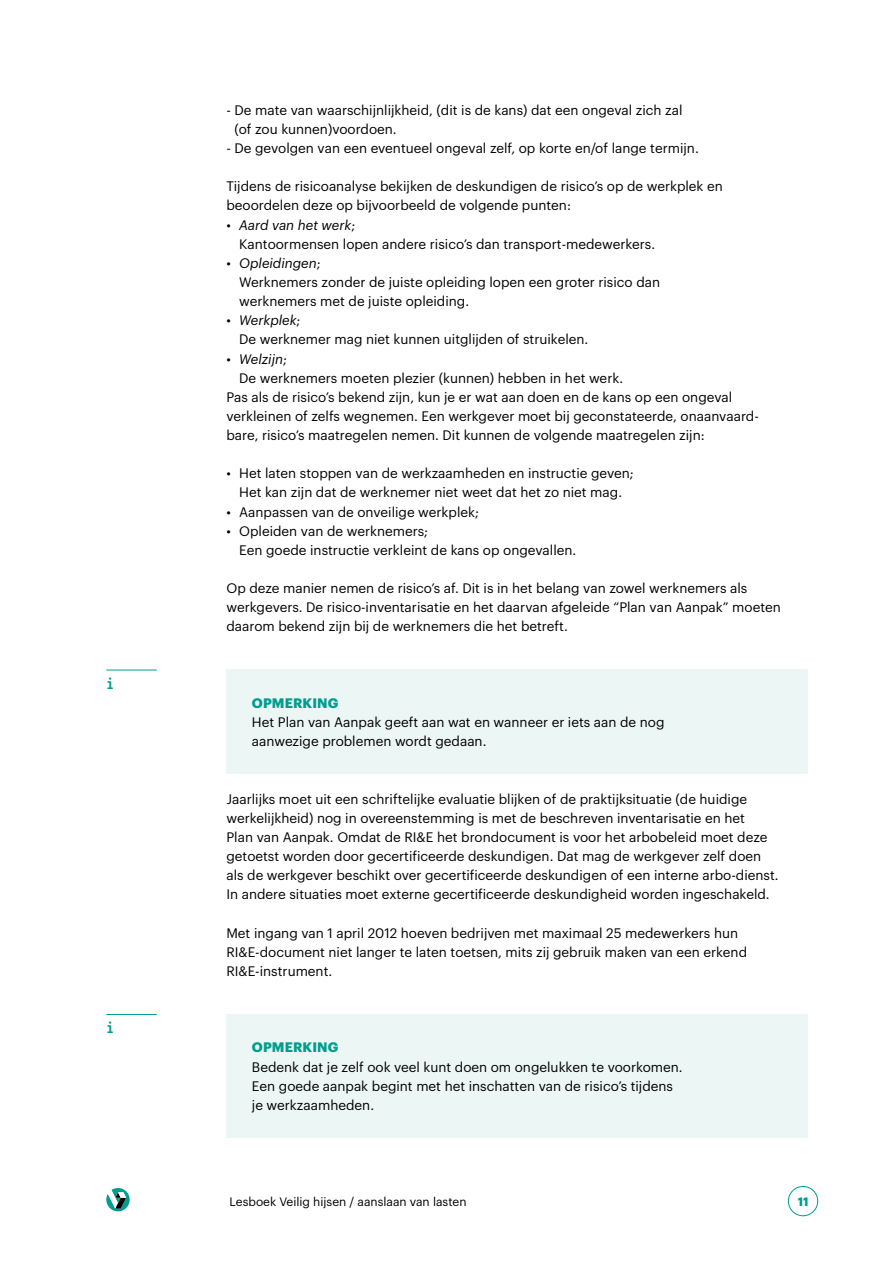
<style>
.page{position:relative;width:893px;height:1263px;background:#fff}
.page>*{position:absolute;margin:0;border:0;box-sizing:border-box;transform-origin:0 0}
.t1{font:700 16.5px "Inconsolata";color:#009e8f}
.t2{font:13.5px/19.2px "Graphik";color:#000}
.t3{font:700 13.5px "Graphik";letter-spacing:.005em;color:#009e8f}
.t4{font:italic 13.5px "Graphik";color:#000}
.t5{font:12px "Graphik";color:#000}
.t6{font:700 12px "Graphik";color:#009e8f}
.s1{font-style:italic}
.s2{font-style:normal}
</style>
<div class="page">
<div style="left:788px;top:1186px;width:30px;height:30px;border:1px solid #009e8f;border-radius:50%"></div>
<svg style="left:106px;top:1188px;width:24px;height:23px"></svg>
<div style="left:226px;top:1015px;width:582px;height:123px;background:#ecf6f5"></div>
<hr style="left:106px;top:1014px;width:51px;height:1px;background:#009e8f">
<div style="left:226px;top:670px;width:582px;height:104px;background:#ecf6f5"></div>
<hr style="left:106px;top:670px;width:51px;height:1px;background:#009e8f">
<p class="t1" style="left:106px;top:672px;width:10px">i</p>
<p class="t1" style="left:106px;top:1017px;width:10px">i</p>
<p class="t2" style="left:235px;top:99px;width:450px;text-indent:-8px">- De mate van waarschijnlijkheid, (dit is de kans) dat een ongeval zich zal (of zou kunnen)voordoen.</p>
<p class="t2" style="left:226px;top:137px;width:474px">- De gevolgen van een eventueel ongeval zelf, op korte en/of lange termijn.</p>
<p class="t2" style="left:226px;top:176px;width:498px">Tijdens de risicoanalyse bekijken de deskundigen de risico’s op de werkplek en beoordelen deze op bijvoorbeeld de volgende punten:</p>
<p class="t2" style="left:239px;top:214px;width:417px;text-indent:-13px">• <span class="s1">Aard van het werk</span>;<br>Kantoormensen lopen andere risico’s dan transport-medewerkers.</p>
<p class="t2" style="left:239px;top:252px;width:422px;text-indent:-13px">• <span class="s1">Opleidingen</span>;<br>Werknemers zonder de juiste opleiding lopen een groter risico dan werknemers met de juiste opleiding.</p>
<p class="t2" style="left:239px;top:310px;width:351px;text-indent:-13px">• <span class="s1">Werkplek</span>;<br>De werknemer mag niet kunnen uitglijden of struikelen.</p>
<p class="t4" style="left:226px;top:348px;width:62px"><span class="s2">•</span> Welzijn<span class="s2">;</span></p>
<p class="t2" style="left:239px;top:367px;width:385px">De werknemers moeten plezier (kunnen) hebben in het werk.</p>
<p class="t2" style="left:226px;top:386px;width:507px">Pas als de risico’s bekend zijn, kun je er wat aan doen en de kans op een ongeval</p>
<p class="t2" style="left:226px;top:405px;width:534px">verkleinen of zelfs wegnemen. Een werkgever moet bij geconstateerde, onaanvaard-</p>
<p class="t2" style="left:226px;top:424px;width:480px">bare, risico’s maatregelen nemen. Dit kunnen de volgende maatregelen zijn:</p>
<p class="t2" style="left:226px;top:463px;width:409px;text-align:center">• Het laten stoppen van de werkzaamheden en instructie geven;<br>Het kan zijn dat de werknemer niet weet dat het zo niet mag.</p>
<p class="t2" style="left:226px;top:501px;width:254px">• Aanpassen van de onveilige werkplek;</p>
<p class="t2" style="left:239px;top:520px;width:339px;text-indent:-13px">• Opleiden van de werknemers;<br>Een goede instructie verkleint de kans op ongevallen.</p>
<p class="t2" style="left:226px;top:577px;width:556px">Op deze manier nemen de risico’s af. Dit is in het belang van zowel werknemers als werkgevers. De risico-inventarisatie en het daarvan afgeleide “Plan van Aanpak” moeten daarom bekend zijn bij de werknemers die het betreft.</p>
<p class="t3" style="left:252px;top:693px;width:88px">OPMERKING</p>
<p class="t2" style="left:252px;top:711px;width:414px">Het Plan van Aanpak geeft aan wat en wanneer er iets aan de nog aanwezige problemen wordt gedaan.</p>
<p class="t2" style="left:226px;top:788px;width:554px">Jaarlijks moet uit een schriftelijke evaluatie blijken of de praktijksituatie (de huidige werkelijkheid) nog in overeenstemming is met de beschreven inventarisatie en het<br>Plan van Aanpak. Omdat de RI&amp;E het brondocument is voor het arbobeleid moet deze getoetst worden door gecertificeerde deskundigen. Dat mag de werkgever zelf doen als de werkgever beschikt over gecertificeerde deskundigen of een interne arbo-dienst.<br>In andere situaties moet externe gecertificeerde deskundigheid worden ingeschakeld.</p>
<p class="t2" style="left:226px;top:922px;width:522px">Met ingang van 1 april 2012 hoeven bedrijven met maximaal 25 medewerkers hun<br>RI&amp;E-document niet langer te laten toetsen, mits zij gebruik maken van een erkend<br>RI&amp;E-instrument.</p>
<p class="t3" style="left:252px;top:1037px;width:88px">OPMERKING</p>
<p class="t2" style="left:252px;top:1056px;width:432px">Bedenk dat je zelf ook veel kunt doen om ongelukken te voorkomen.<br>Een goede aanpak begint met het inschatten van de risico’s tijdens je werkzaamheden.</p>
<p class="t5" style="left:230px;top:1192px;width:239px">Lesboek Veilig hijsen / aanslaan van lasten</p>
<p class="t6" style="left:798px;top:1192px;width:12px">11</p>
</div>
